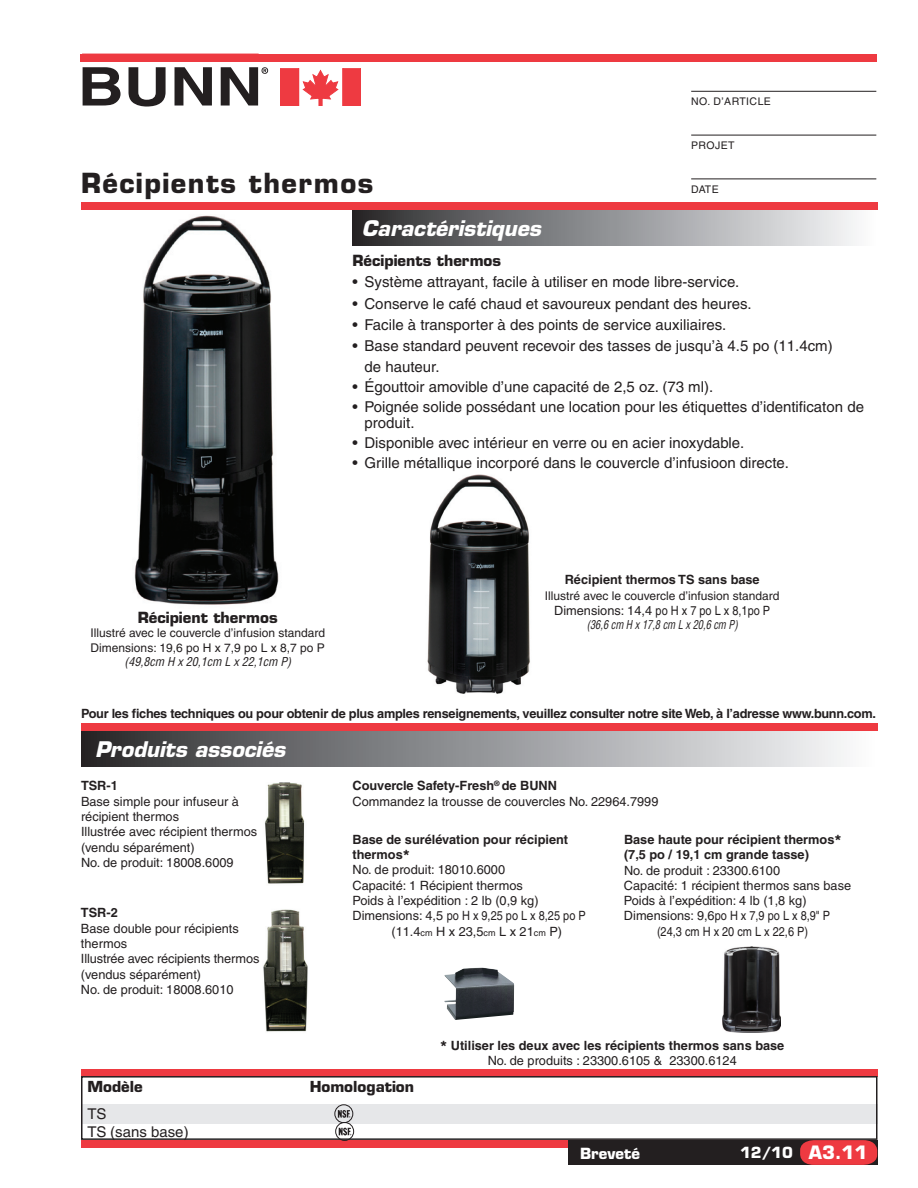
<style>
.page{position:relative;width:918px;height:1188px;background:#fff}
.page>*{position:absolute;margin:0;border:0;box-sizing:border-box;transform-origin:0 0}
.t1{font:700 27px "Eurostile";letter-spacing:.055em;color:#231f20}
.t2{font:italic 700 21px "Eurostile";color:#fff}
.t3{font:15px/21.3px "Helvetica";color:#231f20}
.t4{font:700 15px "Eurostile";color:#231f20}
.t5{font:700 15px "Eurostile";color:#fff}
.t6{font:700 14.85px "Eurostile";color:#231f20}
.t7{font:14.85px/17.7px "Helvetica";color:#231f20}
.t8{font:12.75px/15.3px "Helvetica";color:#231f20}
.t9{font:700 12.75px/15.3px "Helvetica";color:#231f20}
.t10{font:700 12.75px "Helvetica";letter-spacing:-.02em;color:#231f20}
.t11{font:12.75px "Helvetica";color:#231f20;scale:.86 1}
.t12{font:12px/14.4px "Helvetica";color:#231f20}
.t13{font:italic condensed 12px "Helvetica";color:#231f20}
.t14{font:italic condensed 12px "Helvetica";color:#231f20;scale:.86 1}
.t15{font:10.5px "Helvetica";letter-spacing:.04em;color:#231f20}
.s1{font-weight:700}
.s2{font-weight:900}
.s3{font-size:9px}
.s4{font-weight:400}
.s5{font-size:18px}
</style>
<div class="page">
<hr style="left:691px;top:91px;width:185px;height:1px;background:#231f20">
<hr style="left:691px;top:135px;width:185px;height:1px;background:#231f20">
<hr style="left:691px;top:179px;width:185px;height:1px;background:#231f20">
<svg style="left:280px;top:68px;width:81px;height:37px"></svg>
<svg style="left:83px;top:67px;width:38px;height:39px"></svg>
<svg style="left:129px;top:67px;width:37px;height:40px"></svg>
<svg style="left:175px;top:67px;width:37px;height:39px"></svg>
<svg style="left:221px;top:67px;width:47px;height:39px"></svg>
<div style="left:81px;top:1140px;width:487px;height:8px;background:#ee3a41"></div>
<div style="left:568px;top:1140px;width:310px;height:25px;background:#231f20"></div>
<div style="left:352px;top:210px;width:526px;height:35px;background:linear-gradient(to right,#2c2c2f,#fcfdff)"></div>
<div style="left:81px;top:731px;width:797px;height:36px;background:linear-gradient(to right,#2c2c2f,#fcfeff)"></div>
<div style="left:81px;top:202px;width:797px;height:8px;background:#ee3a41"></div>
<div style="left:80px;top:54px;width:796px;height:8px;background:#ee3a41"></div>
<div style="left:81px;top:724px;width:797px;height:7px;background:#ee3a41"></div>
<svg style="left:800px;top:1140px;width:77px;height:25px;background:#df383e"></svg>
<img style="left:427px;top:474px;width:103px;height:220px">
<div style="left:81px;top:1104px;width:797px;height:19px;background:#e6e7e9"></div>
<div style="left:81px;top:1069px;width:797px;height:8px;background:#ee3a41"></div>
<img style="left:134px;top:215px;width:145px;height:390px">
<img style="left:444px;top:967px;width:70px;height:53px">
<img style="left:265px;top:782px;width:40px;height:102px">
<img style="left:263px;top:909px;width:45px;height:123px">
<div style="left:81px;top:1076px;width:796px;height:64px;border:1px solid #231f20"></div>
<img style="left:722px;top:946px;width:59px;height:87px">
<div style="left:335px;top:1105px;width:18px;height:18px;border:1px solid #231f20;border-radius:50%"></div>
<svg style="left:338px;top:1110px;width:12px;height:8px"></svg>
<div style="left:335px;top:1122px;width:19px;height:19px;border:1px solid #231f20;border-radius:50%"></div>
<svg style="left:339px;top:1128px;width:12px;height:7px"></svg>
<h1 class="t1" style="left:81px;top:167px;width:294px">Récipients thermos</h1>
<h2 class="t2" style="left:362px;top:215px;width:181px">Caractéristiques</h2>
<p class="t15" style="left:691px;top:95px;width:81px">No. D’ARTICLE</p>
<p class="t15" style="left:691px;top:139px;width:37px">Projet</p>
<p class="t15" style="left:691px;top:183px;width:16px">Date</p>
<p class="t4" style="left:352px;top:251px;width:150px">Récipients thermos</p>
<p class="t3" style="left:352px;top:271px;width:388px">• Système attrayant, facile à utiliser en mode libre-service.</p>
<p class="t3" style="left:352px;top:293px;width:401px">• Conserve le café chaud et savoureux pendant des heures.</p>
<p class="t3" style="left:352px;top:314px;width:375px">• Facile à transporter à des points de service auxiliaires.</p>
<p class="t3" style="left:364px;top:335px;width:470px;text-indent:-12px">• Base standard peuvent recevoir des tasses de jusqu’à 4.5 po (11.4cm) de hauteur.</p>
<p class="t3" style="left:352px;top:376px;width:362px">• Égouttoir amovible d’une capacité de 2,5 oz. (73 ml).</p>
<p class="t3" style="left:364px;top:398px;width:501px;line-height:16.5px;text-indent:-12px">• Poignée solide possédant une location pour les étiquettes d’identificaton de produit.</p>
<p class="t3" style="left:352px;top:432px;width:393px">• Disponible avec intérieur en verre ou en acier inoxydable.</p>
<p class="t3" style="left:352px;top:452px;width:438px">• Grille métallique incorporé dans le couvercle d’infusioon directe.</p>
<p class="t4" style="left:138px;top:608px;width:142px">Récipient thermos</p>
<p class="t12" style="left:90px;top:626px;width:236px">Illustré avec le couvercle d’infusion standard<br>Dimensions: 19,6 po H x 7,9 po L x 8,7 po P</p>
<p class="t13" style="left:124px;top:654px;width:168px">(49,8cm H x 20,1cm L x 22,1cm P)</p>
<p class="t9" style="left:565px;top:572px;width:196px">Récipient thermos TS sans base</p>
<p class="t12" style="left:545px;top:588px;width:236px">Illustré avec le couvercle d’infusion standard</p>
<p class="t8" style="left:554px;top:603px;width:217px">Dimensions: 14,4 po H x 7 po L x 8,1po P</p>
<p class="t14" style="left:587px;top:617px;width:177px">(36,6 cm H x 17,8 cm L x 20,6 cm P)</p>
<p class="t10" style="left:81px;top:706px;width:797px">Pour les fiches techniques ou pour obtenir de plus amples renseignements, veuillez consulter notre site Web, à l’adresse www.bunn.com.</p>
<h2 class="t2" style="left:95px;top:736px;width:192px">Produits associés</h2>
<p class="t9" style="left:81px;top:778px;width:38px">TSR-1</p>
<p class="t8" style="left:81px;top:793px;width:178px">Base simple pour infuseur à récipient thermos<br>Illustrée avec récipient thermos (vendu séparément)<br>No. de produit: 18008.6009</p>
<p class="t9" style="left:81px;top:905px;width:38px">TSR-2</p>
<p class="t8" style="left:81px;top:920px;width:180px">Base double pour récipients thermos<br>Illustrée avec récipients thermos (vendus séparément)<br>No. de produit: 18008.6010</p>
<p class="t8" style="left:352px;top:778px;width:307px"><span class="s1">Couvercle Safety-Fresh</span><sup>®</sup> <span class="s1">de BUNN<br></span>Commandez la trousse de couvercles No. 22964.7999</p>
<p class="t9" style="left:352px;top:831px;width:217px">Base de surélévation pour récipient</p>
<p class="t9" style="left:352px;top:847px;width:59px">thermos<span class="s2">*</span></p>
<p class="t8" style="left:352px;top:862px;width:154px">No. de produit: 18010.6000</p>
<p class="t8" style="left:352px;top:878px;width:172px">Capacité: 1 Récipient thermos</p>
<p class="t8" style="left:352px;top:893px;width:188px">Poids à l’expédition : 2 lb (0,9 kg)</p>
<p class="t8" style="left:352px;top:908px;width:235px">Dimensions: 4,5 po H x 9,25 po L x 8,25 po P</p>
<p class="t8" style="left:391px;top:923px;width:172px">(11.4<span class="s3">cm</span> H x 23,5<span class="s3">cm</span> L x 21<span class="s3">cm</span> P)</p>
<p class="t9" style="left:624px;top:832px;width:219px">Base haute pour récipient thermos<span class="s2">* </span>(7,5 po / 19,1 cm grande tasse)</p>
<p class="t8" style="left:624px;top:862px;width:158px">No. de produit : 23300.6100</p>
<p class="t8" style="left:624px;top:878px;width:229px">Capacité: 1 récipient thermos sans base</p>
<p class="t8" style="left:624px;top:893px;width:184px">Poids à l’expédition: 4 lb (1,8 kg)</p>
<p class="t8" style="left:624px;top:908px;width:208px">Dimensions: 9,6po H x 7,9 po L x 8,9" P</p>
<p class="t11" style="left:657px;top:924px;width:177px">(24,3 cm H x 20 cm L x 22,6 P)</p>
<p class="t9" style="left:440px;top:1037px;width:346px;text-align:center"><span class="s2">*</span> Utiliser les deux avec les récipients thermos sans base<br><span class="s4">No. de produits : 23300.6105 &amp; 23300.6124</span></p>
<p class="t6" style="left:87px;top:1077px;width:57px">Modèle</p>
<p class="t6" style="left:310px;top:1077px;width:106px">Homologation</p>
<p class="t7" style="left:87px;top:1105px;width:103px">TS<br>TS (sans base)</p>
<p class="t5" style="left:580px;top:1144px;width:61px">Breveté</p>
<p class="t5" style="left:740px;top:1143px;width:129px">12/10 <span class="s5">A3.11</span></p>
</div>
